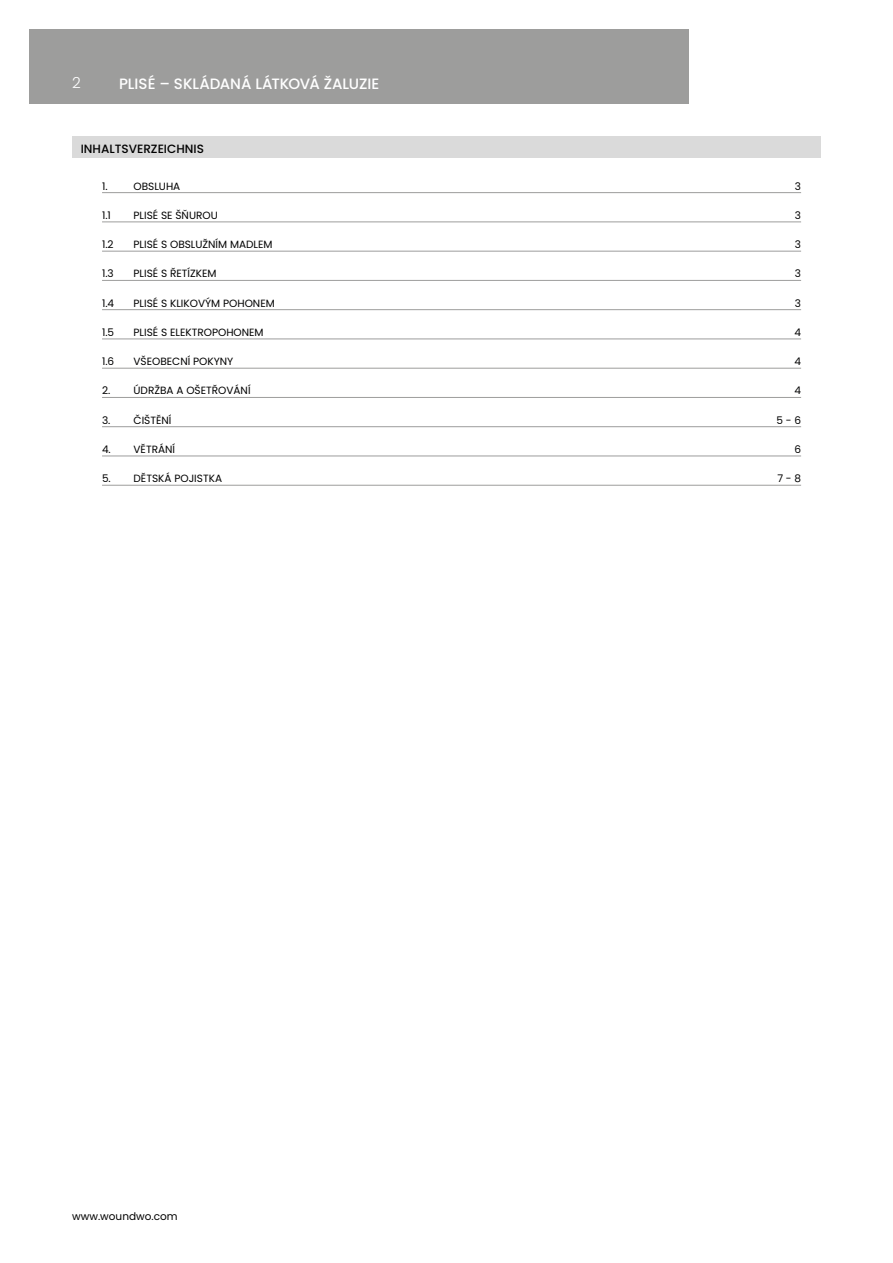
<style>
.page{position:relative;width:893px;height:1263px;background:#fff}
.page>*{position:absolute;margin:0;border:0;box-sizing:border-box;transform-origin:0 0}
.t1{font:300 15.15px "Poppins";color:#fff}
.t2{font:500 15px "Poppins";letter-spacing:-.01em;color:#fff}
.t3{font:500 12px "Poppins";color:#000}
.t4{font:10.5px "Poppins";color:#000}
</style>
<div class="page">
<div style="left:30px;top:30px;width:659px;height:74px;background:#9d9d9c"></div>
<div style="left:72px;top:136px;width:749px;height:21px;background:#dadada"></div>
<hr style="left:102px;top:192px;width:699px;height:1px;background:#9d9d9c">
<hr style="left:102px;top:222px;width:699px;height:1px;background:#9d9d9c">
<hr style="left:102px;top:251px;width:699px;height:1px;background:#9d9d9c">
<hr style="left:102px;top:280px;width:699px;height:1px;background:#9d9d9c">
<hr style="left:102px;top:309px;width:699px;height:1px;background:#9d9d9c">
<hr style="left:102px;top:339px;width:699px;height:1px;background:#9d9d9c">
<hr style="left:102px;top:368px;width:699px;height:1px;background:#9d9d9c">
<hr style="left:102px;top:397px;width:699px;height:1px;background:#9d9d9c">
<hr style="left:102px;top:426px;width:699px;height:1px;background:#9d9d9c">
<hr style="left:102px;top:456px;width:699px;height:1px;background:#9d9d9c">
<hr style="left:102px;top:485px;width:699px;height:1px;background:#9d9d9c">
<h1 class="t1" style="left:72px;top:74px;width:10px">2</h1>
<h2 class="t2" style="left:119px;top:75px;width:262px">PLISÉ – SKLÁDANÁ LÁTKOVÁ ŽALUZIE</h2>
<p class="t3" style="left:81px;top:142px;width:125px">INHALTSVERZEICHNIS</p>
<p class="t4" style="left:102px;top:180px;width:7px">1.</p>
<p class="t4" style="left:134px;top:180px;width:48px">OBSLUHA</p>
<p class="t4" style="left:795px;top:180px;width:8px">3</p>
<p class="t4" style="left:102px;top:209px;width:10px">1.1</p>
<p class="t4" style="left:134px;top:209px;width:86px">PLISÉ SE ŠŇUROU</p>
<p class="t4" style="left:795px;top:209px;width:8px">3</p>
<p class="t4" style="left:102px;top:238px;width:13px">1.2</p>
<p class="t4" style="left:134px;top:238px;width:140px">PLISÉ S OBSLUŽNÍM MADLEM</p>
<p class="t4" style="left:795px;top:238px;width:8px">3</p>
<p class="t4" style="left:102px;top:268px;width:13px">1.3</p>
<p class="t4" style="left:134px;top:268px;width:84px">PLISÉ S ŘETÍZKEM</p>
<p class="t4" style="left:795px;top:268px;width:8px">3</p>
<p class="t4" style="left:102px;top:297px;width:14px">1.4</p>
<p class="t4" style="left:134px;top:297px;width:143px">PLISÉ S KLIKOVÝM POHONEM</p>
<p class="t4" style="left:795px;top:297px;width:8px">3</p>
<p class="t4" style="left:102px;top:326px;width:14px">1.5</p>
<p class="t4" style="left:134px;top:326px;width:132px">PLISÉ S ELEKTROPOHONEM</p>
<p class="t4" style="left:794px;top:326px;width:8px">4</p>
<p class="t4" style="left:102px;top:355px;width:14px">1.6</p>
<p class="t4" style="left:134px;top:355px;width:101px">VŠEOBECNÍ POKYNY</p>
<p class="t4" style="left:794px;top:355px;width:8px">4</p>
<p class="t4" style="left:102px;top:385px;width:150px">2. ÚDRŽBA A OŠETŘOVÁNÍ</p>
<p class="t4" style="left:794px;top:385px;width:8px">4</p>
<p class="t4" style="left:102px;top:414px;width:71px">3. ČIŠTĚNÍ</p>
<p class="t4" style="left:776px;top:414px;width:26px">5-6</p>
<p class="t4" style="left:102px;top:443px;width:75px">4. VĚTRÁNÍ</p>
<p class="t4" style="left:794px;top:443px;width:8px">6</p>
<p class="t4" style="left:102px;top:472px;width:122px">5. DĚTSKÁ POJISTKA</p>
<p class="t4" style="left:777px;top:472px;width:25px">7-8</p>
<p class="t4" style="left:72px;top:1211px;width:107px">www.woundwo.com</p>
</div>
